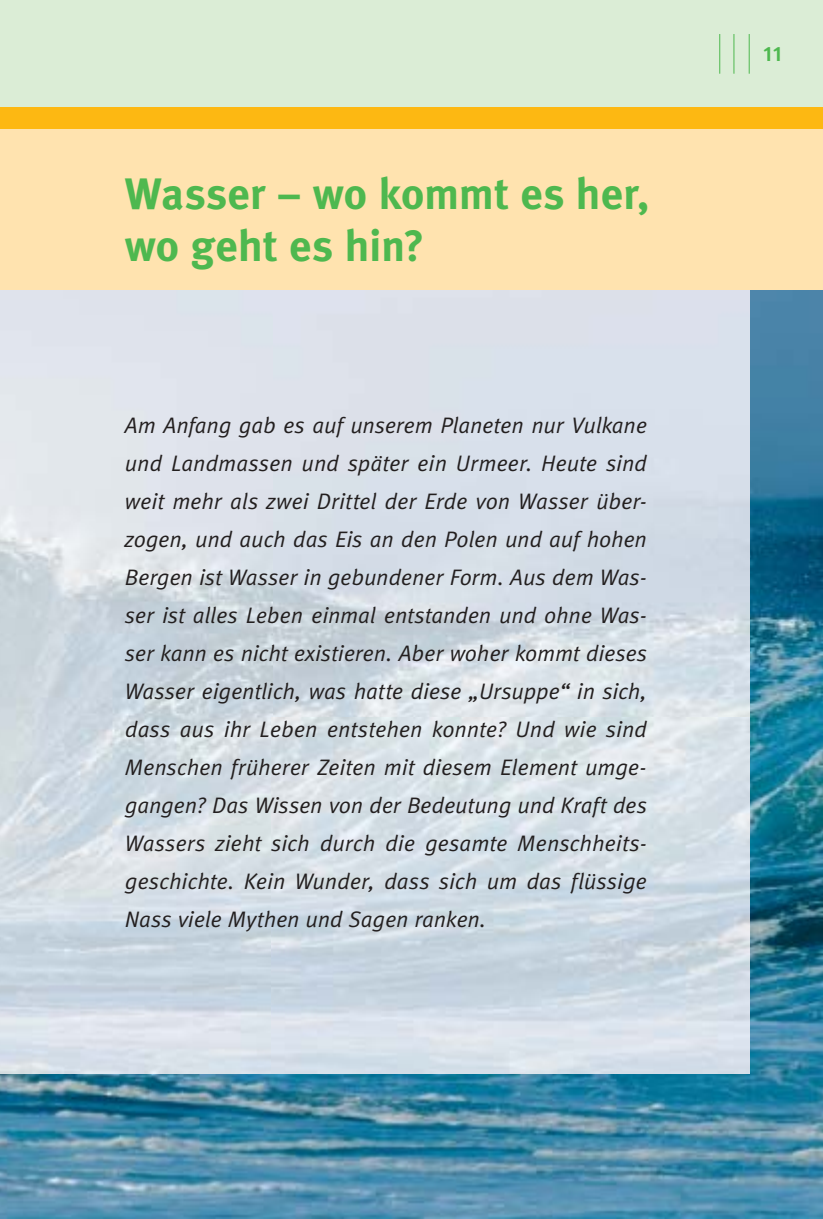
<style>
.page{position:relative;width:823px;height:1219px;background:#fff}
.page>*{position:absolute;margin:0;border:0;box-sizing:border-box;transform-origin:0 0}
.t1{font:700 44px/52px "Meta Pro";letter-spacing:-.01em;color:#4eb84f}
.t2{font:italic 22.4px/38px "Meta Pro";letter-spacing:-.005em;color:#231f1f;text-align:justify}
.t3{font:700 20.8px "Meta Pro";color:#4eb84f}
</style>
<div class="page">
<img style="left:0;top:289px;width:822px;height:930px">
<img style="left:0;top:289px;width:748px;height:785px">
<div style="left:0;top:122px;width:822px;height:167px;background:#ffe3af"></div>
<div style="left:0;top:0;width:822px;height:113px;background:#dbedd6"></div>
<div style="left:0;top:108px;width:822px;height:21px;background:#fdb812"></div>
<hr style="left:748px;top:34px;width:1px;height:40px;background:#4eb84f">
<hr style="left:733px;top:34px;width:1px;height:40px;background:#4eb84f">
<hr style="left:718px;top:34px;width:1px;height:40px;background:#4eb84f">
<p class="t1" style="left:125px;top:171px;width:526px">Wasser – wo kommt es her, wo geht es hin?</p>
<p class="t2" style="left:125px;top:408px;width:523px">Am Anfang gab es auf unserem Planeten nur Vulkane und Landmassen und später ein Urmeer. Heute sind weit mehr als zwei Drittel der Erde von Wasser über&shy;zogen, und auch das Eis an den Polen und auf hohen Bergen ist Wasser in gebundener Form. Aus dem Was&shy;ser ist alles Leben einmal entstanden und ohne Was&shy;ser kann es nicht existieren. Aber woher kommt dieses Wasser eigentlich, was hatte diese „Ursuppe“ in sich, dass aus ihr Leben entstehen konnte? Und wie sind Menschen früherer Zeiten mit diesem Element umge&shy;gangen? Das Wissen von der Bedeutung und Kraft des Wassers zieht sich durch die gesamte Menschheits&shy;geschichte. Kein Wunder, dass sich um das flüssige Nass viele Mythen und Sagen ranken.</p>
<p class="t3" style="left:763px;top:46px;width:20px">11</p>
</div>
